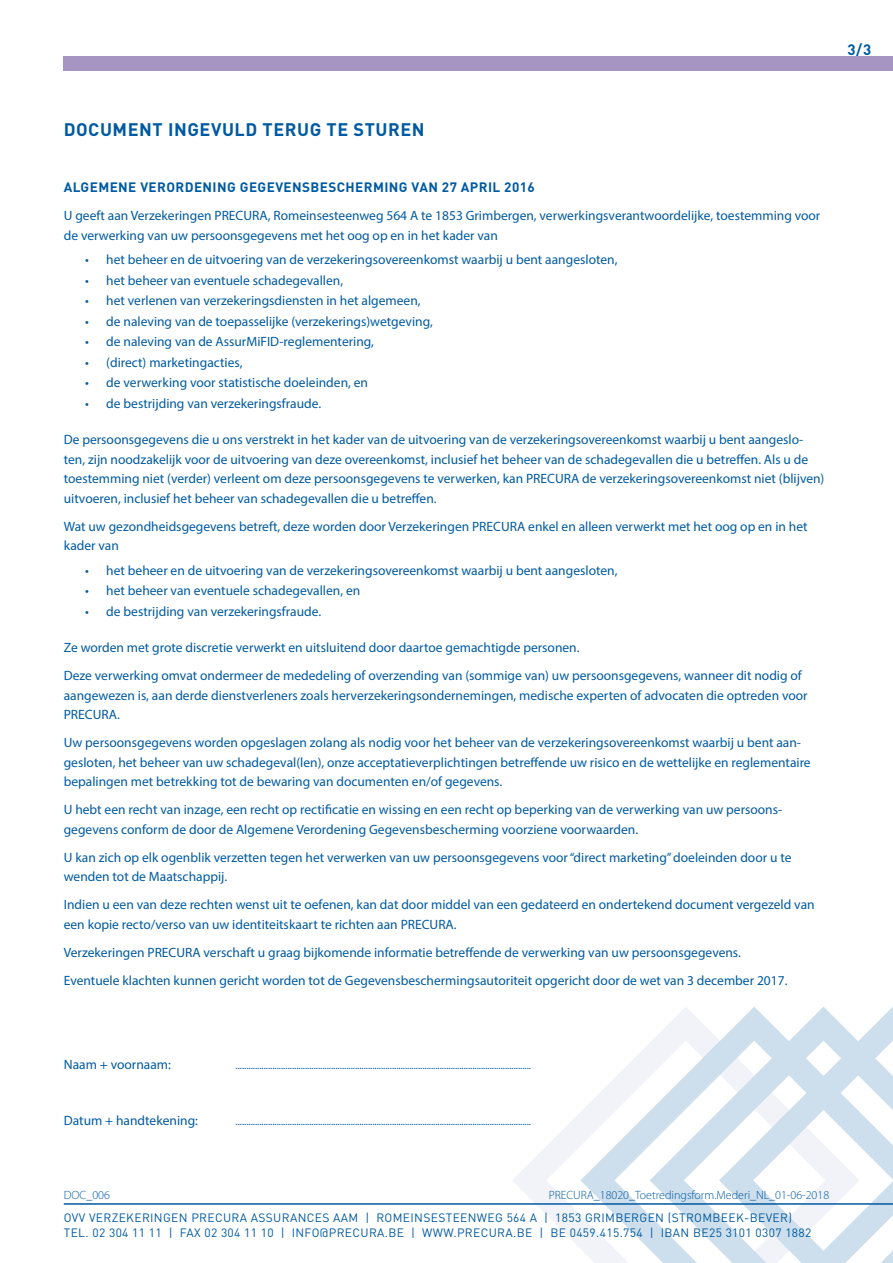
<style>
.page{position:relative;width:893px;height:1263px;background:#fff}
.page>*{position:absolute;margin:0;border:0;box-sizing:border-box;transform-origin:0 0}
.t1{font:700 18px "DIN";letter-spacing:.03em;color:#005aa1}
.t2{font:700 15px "DIN";color:#005aa1}
.t3{font:13.5px/19.5px "Myriad Pro";color:#005aa1}
.t4{font:700 13.5px "DIN";letter-spacing:.03em;color:#005aa1}
.t5{font:12px/15px "DIN";letter-spacing:.03em;color:#005aa1}
.t6{font:300 12px "Myriad Pro";color:#005aa1}
.t7{font:10.5px "Myriad Pro";color:#005aa1}
</style>
<div class="page">
<div style="left:64px;top:56px;width:829px;height:15px;background:#a694c2"></div>
<svg style="left:513px;top:1113px;width:67px;height:135px"></svg>
<svg style="left:580px;top:1043px;width:70px;height:220px"></svg>
<svg style="left:650px;top:1007px;width:243px;height:256px"></svg>
<hr style="left:64px;top:1203px;width:829px;height:2px;background:#005aa1">
<p class="t2" style="left:847px;top:40px;width:25px">3/3</p>
<h1 class="t1" style="left:64px;top:118px;width:362px">DOCUMENT INGEVULD TERUG TE STUREN</h1>
<p class="t4" style="left:64px;top:178px;width:473px">ALGEMENE VERORDENING GEGEVENSBESCHERMING VAN 27 APRIL 2016</p>
<p class="t3" style="left:64px;top:206px;width:758px">U geeft aan Verzekeringen PRECURA, Romeinsesteenweg 564 A te 1853 Grimbergen, verwerkingsverantwoordelijke, toestemming voor de verwerking van uw persoonsgegevens met het oog op en in het kader van</p>
<p class="t3" style="left:85px;top:250px;width:534px">• het beheer en de uitvoering van de verzekeringsovereenkomst waarbij u bent aangesloten,</p>
<p class="t3" style="left:85px;top:270px;width:260px">• het beheer van eventuele schadegevallen,</p>
<p class="t3" style="left:85px;top:291px;width:337px">• het verlenen van verzekeringsdiensten in het algemeen,</p>
<p class="t3" style="left:85px;top:311px;width:349px">• de naleving van de toepasselijke (verzekerings)wetgeving,</p>
<p class="t3" style="left:85px;top:332px;width:290px">• de naleving van de AssurMiFID-reglementering,</p>
<p class="t3" style="left:85px;top:352px;width:159px">• (direct) marketingacties,</p>
<p class="t3" style="left:85px;top:373px;width:285px">• de verwerking voor statistische doeleinden, en</p>
<p class="t3" style="left:85px;top:393px;width:238px">• de bestrijding van verzekeringsfraude.</p>
<p class="t3" style="left:64px;top:430px;width:762px">De persoonsgegevens die u ons verstrekt in het kader van de uitvoering van de verzekeringsovereenkomst waarbij u bent aangeslo&shy;ten, zijn noodzakelijk voor de uitvoering van deze overeenkomst, inclusief het beheer van de schadegevallen die u betreffen. Als u de toestemming niet (verder) verleent om deze persoonsgegevens te verwerken, kan PRECURA de verzekeringsovereenkomst niet (blijven) uitvoeren, inclusief het beheer van schadegevallen die u betreffen.</p>
<p class="t3" style="left:64px;top:516px;width:745px">Wat uw gezondheidsgegevens betreft, deze worden door Verzekeringen PRECURA enkel en alleen verwerkt met het oog op en in het kader van</p>
<p class="t3" style="left:85px;top:560px;width:534px">• het beheer en de uitvoering van de verzekeringsovereenkomst waarbij u bent aangesloten,</p>
<p class="t3" style="left:85px;top:581px;width:277px">• het beheer van eventuele schadegevallen, en</p>
<p class="t3" style="left:85px;top:601px;width:238px">• de bestrijding van verzekeringsfraude.</p>
<p class="t3" style="left:64px;top:633px;width:740px;line-height:28px">Ze worden met grote discretie verwerkt en uitsluitend door daartoe gemachtigde personen.<br>Deze verwerking omvat ondermeer de mededeling of overzending van (sommige van) uw persoonsgegevens, wanneer dit nodig of</p>
<p class="t3" style="left:64px;top:685px;width:745px">aangewezen is, aan derde dienstverleners zoals herverzekeringsondernemingen, medische experten of advocaten die optreden voor<br>PRECURA.</p>
<p class="t3" style="left:64px;top:733px;width:748px">Uw persoonsgegevens worden opgeslagen zolang als nodig voor het beheer van de verzekeringsovereenkomst waarbij u bent aan&shy;gesloten, het beheer van uw schadegeval(len), onze acceptatieverplichtingen betreffende uw risico en de wettelijke en reglementaire bepalingen met betrekking tot de bewaring van documenten en/of gegevens.</p>
<p class="t3" style="left:64px;top:800px;width:719px">U hebt een recht van inzage, een recht op rectificatie en wissing en een recht op beperking van de verwerking van uw persoons&shy;gegevens conform de door de Algemene Verordening Gegevensbescherming voorziene voorwaarden.</p>
<p class="t3" style="left:64px;top:847px;width:729px">U kan zich op elk ogenblik verzetten tegen het verwerken van uw persoonsgegevens voor “direct marketing” doeleinden door u te wenden tot de Maatschappij.</p>
<p class="t3" style="left:64px;top:895px;width:752px">Indien u een van deze rechten wenst uit te oefenen, kan dat door middel van een gedateerd en ondertekend document vergezeld van een kopie recto/verso van uw identiteitskaart te richten aan PRECURA.</p>
<p class="t3" style="left:64px;top:938px;width:725px;line-height:28px">Verzekeringen PRECURA verschaft u graag bijkomende informatie betreffende de verwerking van uw persoonsgegevens.<br>Eventuele klachten kunnen gericht worden tot de Gegevensbeschermingsautoriteit opgericht door de wet van 3 december 2017.</p>
<p class="t3" style="left:64px;top:1054px;width:109px">Naam + voornaam:</p>
<p class="t7" style="left:235px;top:1059px;width:297px">........................................................................................................................................</p>
<p class="t3" style="left:64px;top:1110px;width:136px">Datum + handtekening:</p>
<p class="t7" style="left:235px;top:1115px;width:297px">........................................................................................................................................</p>
<p class="t6" style="left:64px;top:1188px;width:48px">DOC_006</p>
<p class="t6" style="left:549px;top:1188px;width:282px">PRECURA_18020_Toetredingsform.Mederi_NL_01-06-2018</p>
<p class="t5" style="left:64px;top:1210px;width:749px">OVV VERZEKERINGEN PRECURA ASSURANCES AAM | ROMEINSESTEENWEG 564 A | 1853 GRIMBERGEN (STROMBEEK-BEVER)<br>TEL. 02 304 11 11 | FAX 02 304 11 10 | INFO@PRECURA.BE | WWW.PRECURA.BE | BE 0459.415.754 | IBAN BE25 3101 0307 1882</p>
</div>
